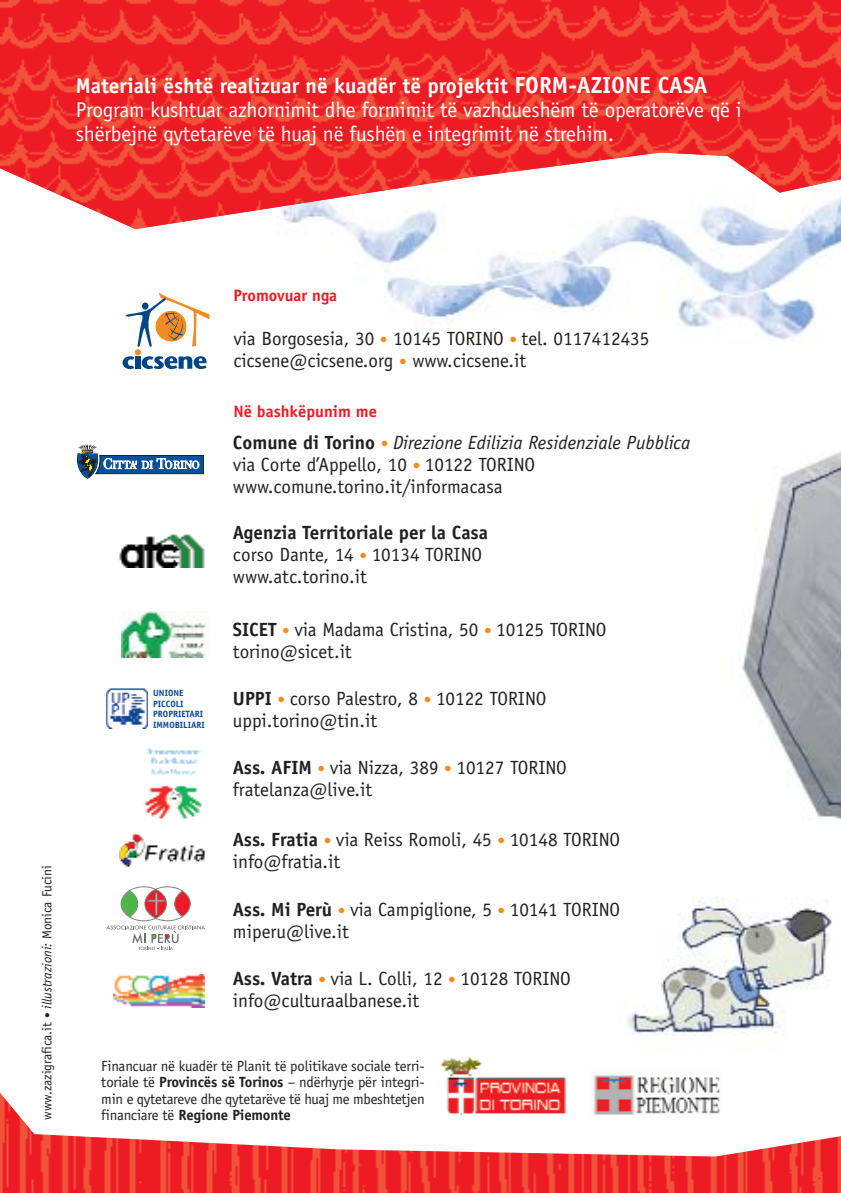
<style>
.page{position:relative;width:841px;height:1193px;background:#fff}
.page>*{position:absolute;margin:0;border:0;box-sizing:border-box;transform-origin:0 0}
.t1{font:21.4px/24px "Officina Sans";letter-spacing:-.01em;color:#fff}
.t2{font:19.2px/22px "Officina Sans";color:#231f20}
.t3{font:700 16.4px "Officina Sans";color:#ed1c24}
.t4{font:14.8px/16.4px "Officina Sans";letter-spacing:-.015em;color:#231f20;text-align:justify}
.t5{font:13.4px "Officina Sans";color:#231f20}
.t6{font:700 9px/10.6px "Officina Sans";color:#034694}
.s1{font-weight:700}
.s2{font-weight:700;font-size:23.2px}
.s3{font-size:11.4px}
.s4{font-style:italic}
.s5{font-size:15.4px;color:#f68b1e}
</style>
<div class="page">
<img style="left:628px;top:452px;width:212px;height:589px">
<svg style="left:209px;top:242px;width:631px;height:99px"></svg>
<img style="left:0;top:0;width:840px;height:242px">
<img style="left:0;top:1093px;width:840px;height:99px">
<div style="left:440px;top:1056px;width:132px;height:61px;background:linear-gradient(to right,#fcfcfc,#fff)"></div>
<img style="left:440px;top:1056px;width:129px;height:57px">
<div style="left:588px;top:1067px;width:139px;height:52px;background:#fff"></div>
<img style="left:594px;top:1075px;width:126px;height:40px">
<svg style="left:122px;top:292px;width:87px;height:77px"></svg>
<svg style="left:77px;top:444px;width:127px;height:35px"></svg>
<img style="left:119px;top:534px;width:86px;height:33px">
<img style="left:121px;top:612px;width:87px;height:45px">
<img style="left:106px;top:688px;width:41px;height:40px">
<img style="left:143px;top:748px;width:59px;height:71px">
<img style="left:119px;top:833px;width:86px;height:34px">
<svg style="left:120px;top:890px;width:18px;height:26px"></svg>
<svg style="left:174px;top:890px;width:16px;height:26px"></svg>
<div style="left:121px;top:886px;width:46px;height:35px;border:1px solid #808285;border-radius:50%"></div>
<div style="left:144px;top:886px;width:46px;height:35px;border:1px solid #808285;border-radius:50%"></div>
<svg style="left:145px;top:889px;width:21px;height:29px"></svg>
<svg style="left:174px;top:889px;width:9px;height:28px"></svg>
<svg style="left:128px;top:889px;width:10px;height:28px"></svg>
<svg style="left:106px;top:925px;width:99px;height:25px"></svg>
<img style="left:113px;top:974px;width:91px;height:33px">
<p class="t1" style="left:76px;top:75px;width:667px"><span class="s1">Materiali është realizuar në kuadër të projektit</span> <span class="s2">FORM-AZIONE CASA<br></span>Program kushtuar azhornimit dhe formimit të vazhdueshëm të operatorëve që i shërbejnë qytetarëve të huaj në fushën e integrimit në strehim.</p>
<p class="t5" style="left:42px;top:1119px;width:256px;rotate:-90deg">www.zazigrafica.it <span class="s3">•</span> <span class="s4">illustrazioni:</span> Monica Fucini</p>
<p class="t3" style="left:233px;top:289px;width:105px">Promovuar nga</p>
<p class="t2" style="left:233px;top:329px;width:417px">via Borgosesia, 30 <span class="s5">•</span> 10145 TORINO <span class="s5">•</span> tel. 0117412435 cicsene@cicsene.org <span class="s5">•</span> www.cicsene.it</p>
<p class="t6" style="left:153px;top:688px;width:53px">UNIONE<br>PICCOLI<br>PROPRIETARI<br>IMMOBILIARI</p>
<p class="t3" style="left:233px;top:404px;width:145px">Në bashkëpunim me</p>
<p class="t2" style="left:233px;top:433px;width:458px"><span class="s1">Comune di Torino</span> <span class="s5">•</span> <span class="s4">Direzione Edilizia Residenziale Pubblica </span>via Corte d’Appello, 10 <span class="s5">•</span> 10122 TORINO www.comune.torino.it/informacasa</p>
<p class="t2" style="left:233px;top:522px;width:256px"><span class="s1">Agenzia Territoriale per la Casa </span>corso Dante, 14 <span class="s5">•</span> 10134 TORINO www.atc.torino.it</p>
<p class="t2" style="left:233px;top:619px;width:375px"><span class="s1">SICET</span> <span class="s5">•</span> via Madama Cristina, 50 <span class="s5">•</span> 10125 TORINO torino@sicet.it</p>
<p class="t2" style="left:233px;top:689px;width:315px"><span class="s1">UPPI</span> <span class="s5">•</span> corso Palestro, 8 <span class="s5">•</span> 10122 TORINO uppi.torino@tin.it</p>
<p class="t2" style="left:233px;top:758px;width:335px"><span class="s1">Ass. AFIM</span> <span class="s5">•</span> via Nizza, 389 <span class="s5">•</span> 10127 TORINO fratelanza@live.it</p>
<p class="t2" style="left:233px;top:829px;width:388px"><span class="s1">Ass. Fratia</span> <span class="s5">•</span> via Reiss Romoli, 45 <span class="s5">•</span> 10148 TORINO info@fratia.it</p>
<p class="t2" style="left:233px;top:899px;width:388px"><span class="s1">Ass. Mi Perù</span> <span class="s5">•</span> via Campiglione, 5 <span class="s5">•</span> 10141 TORINO miperu@live.it</p>
<p class="t2" style="left:233px;top:969px;width:339px"><span class="s1">Ass. Vatra</span> <span class="s5">•</span> via L. Colli, 12 <span class="s5">•</span> 10128 TORINO info@culturaalbanese.it</p>
<p class="t4" style="left:101px;top:1058px;width:325px">Financuar në kuadër të Planit të politikave sociale terri&shy;toriale të <span class="s1">Provincës së Torinos</span> – ndërhyrje për integri&shy;min e qytetareve dhe qytetarëve të huaj me mbeshtetjen financiare të <span class="s1">Regione Piemonte</span></p>
</div>
